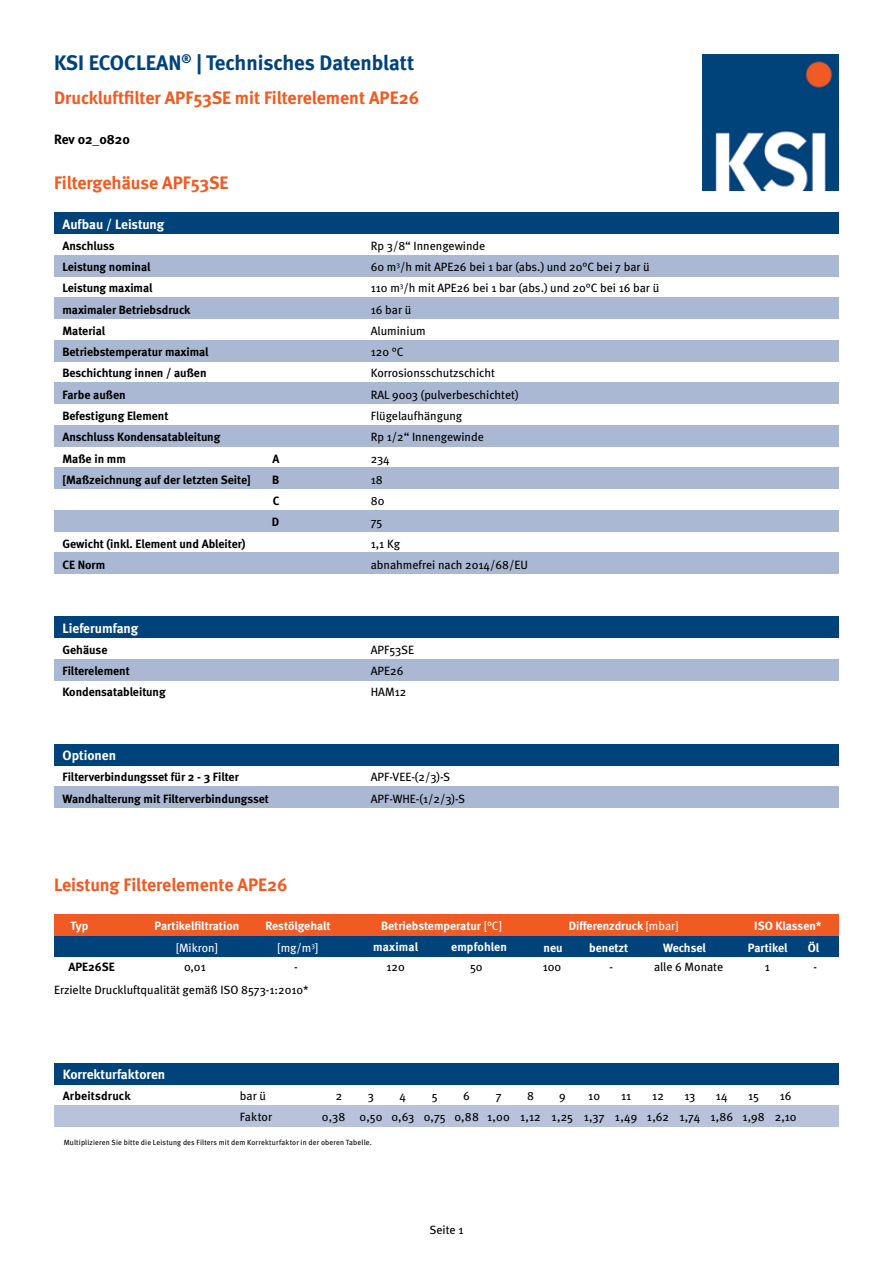
<style>
.page{position:relative;width:893px;height:1263px;background:#fff}
.page>*{position:absolute;margin:0;border:0;box-sizing:border-box;transform-origin:0 0}
.t1{font:700 21px "Meta";color:#00427a}
.t2{font:700 18px "Meta";color:#f15a22}
.t3{font:700 13.5px "Meta";color:#fff}
.t4{font:700 13.5px "Meta";color:#000}
.t5{font:12px/21.3px "Meta";color:#000}
.t6{font:700 12px/21.3px "Meta";color:#000}
.t7{font:700 12px/21.3px "Meta";color:#fff}
.t8{font:12px "Meta";color:#fff}
.t9{font:7.5px "Meta";letter-spacing:.02em;color:#000}
.s1{font-weight:400}
</style>
<div class="page">
<img style="left:703px;top:54px;width:136px;height:136px">
<div style="left:54px;top:553px;width:785px;height:21px;background:#aab8d3"></div>
<div style="left:54px;top:340px;width:785px;height:21px;background:#aab8d3"></div>
<div style="left:54px;top:383px;width:785px;height:21px;background:#aab8d3"></div>
<div style="left:54px;top:425px;width:785px;height:21px;background:#aab8d3"></div>
<div style="left:54px;top:468px;width:785px;height:21px;background:#aab8d3"></div>
<div style="left:54px;top:510px;width:785px;height:21px;background:#aab8d3"></div>
<div style="left:54px;top:213px;width:785px;height:21px;background:#00427a"></div>
<div style="left:54px;top:255px;width:785px;height:21px;background:#aab8d3"></div>
<div style="left:54px;top:298px;width:785px;height:21px;background:#aab8d3"></div>
<div style="left:54px;top:617px;width:785px;height:21px;background:#00427a"></div>
<div style="left:54px;top:659px;width:785px;height:21px;background:#aab8d3"></div>
<div style="left:54px;top:744px;width:785px;height:21px;background:#00427a"></div>
<div style="left:54px;top:787px;width:785px;height:21px;background:#aab8d3"></div>
<div style="left:54px;top:935px;width:785px;height:22px;background:#00427a"></div>
<div style="left:54px;top:914px;width:785px;height:21px;background:#f15a22"></div>
<div style="left:54px;top:1063px;width:785px;height:21px;background:#00427a"></div>
<div style="left:54px;top:1105px;width:785px;height:22px;background:#b8c3db"></div>
<h1 class="t1" style="left:54px;top:49px;width:362px">KSI ECOCLEAN<sup>®</sup> | Technisches Datenblatt</h1>
<h2 class="t2" style="left:54px;top:86px;width:367px">Druckluftfilter APF53SE mit Filterelement APE26</h2>
<p class="t4" style="left:54px;top:130px;width:77px">Rev 02_0820</p>
<h2 class="t2" style="left:54px;top:171px;width:176px">Filtergehäuse APF53SE</h2>
<p class="t3" style="left:63px;top:215px;width:103px">Aufbau / Leistung</p>
<p class="t6" style="left:63px;top:235px;width:159px">Anschluss<br>Leistung nominal<br>Leistung maximal<br>maximaler Betriebsdruck<br>Material<br>Betriebstemperatur maximal<br>Beschichtung innen / außen<br>Farbe außen<br>Befestigung Element<br>Anschluss Kondensatableitung<br>Maße in mm</p>
<p class="t6" style="left:272px;top:447px;width:8px">A</p>
<p class="t6" style="left:63px;top:469px;width:190px">[Maßzeichnung auf der letzten Seite]</p>
<p class="t6" style="left:272px;top:469px;width:9px;text-align:justify">B C D</p>
<p class="t6" style="left:63px;top:532px;width:185px">Gewicht (inkl. Element und Ableiter)<br>CE Norm</p>
<p class="t3" style="left:63px;top:619px;width:77px">Lieferumfang</p>
<p class="t5" style="left:371px;top:235px;width:290px">Rp 3/8“ Innengewinde<br>60 m<sup>3</sup>/h mit APE26 bei 1 bar (abs.) und 20°C bei 7 bar ü<br>110 m<sup>3</sup>/h mit APE26 bei 1 bar (abs.) und 20°C bei 16 bar ü<br>16 bar ü<br>Aluminium<br>120 °C<br>Korrosionsschutzschicht<br>RAL 9003 (pulverbeschichtet)<br>Flügelaufhängung<br>Rp 1/2“ Innengewinde<br>234<br>18<br>80<br>75<br>1,1 Kg<br>abnahmefrei nach 2014/68/EU</p>
<p class="t6" style="left:63px;top:639px;width:105px">Gehäuse<br>Filterelement<br>Kondensatableitung</p>
<p class="t5" style="left:371px;top:639px;width:45px">APF53SE<br>APE26<br>HAM12</p>
<p class="t3" style="left:63px;top:747px;width:55px">Optionen</p>
<p class="t6" style="left:63px;top:766px;width:208px">Filterverbindungsset für 2 - 3 Filter<br>Wandhalterung mit Filterverbindungsset</p>
<p class="t5" style="left:371px;top:766px;width:96px">APF-VEE-(2/3)-S<br>APF-WHE-(1/2/3)-S</p>
<h2 class="t2" style="left:54px;top:873px;width:235px">Leistung Filterelemente APE26</h2>
<p class="t7" style="left:663px;top:915px;width:44px;text-indent:-94px">Differenzdruck <span class="s1">[mbar]<br></span>Wechsel</p>
<p class="t7" style="left:748px;top:915px;width:75px;text-indent:7px">ISO Klassen*<br>Partikel</p>
<p class="t7" style="left:154px;top:915px;width:86px">Partikelfiltration</p>
<p class="t8" style="left:176px;top:940px;width:44px">[Mikron]</p>
<p class="t7" style="left:265px;top:915px;width:67px;text-align:center">Restölgehalt <span class="s1">[mg/m</span><sup>3</sup><span class="s1">]</span></p>
<p class="t7" style="left:451px;top:915px;width:58px;line-height:20.5px;text-indent:-70px">Betriebstemperatur <span class="s1">[°C] </span>empfohlen</p>
<p class="t7" style="left:71px;top:915px;width:19px">Typ</p>
<p class="t6" style="left:69px;top:955px;width:48px">APE26SE</p>
<p class="t5" style="left:184px;top:955px;width:23px">0,01</p>
<p class="t5" style="left:294px;top:955px;width:5px">-</p>
<p class="t5" style="left:386px;top:955px;width:20px">120</p>
<p class="t5" style="left:470px;top:955px;width:14px">50</p>
<p class="t5" style="left:543px;top:955px;width:20px">100</p>
<p class="t5" style="left:609px;top:955px;width:5px">-</p>
<p class="t5" style="left:654px;top:955px;width:70px">alle 6 Monate</p>
<p class="t5" style="left:765px;top:955px;width:7px">1</p>
<p class="t5" style="left:814px;top:955px;width:5px">-</p>
<p class="t7" style="left:808px;top:936px;width:13px">Öl</p>
<p class="t7" style="left:373px;top:936px;width:47px">maximal</p>
<p class="t7" style="left:544px;top:936px;width:21px">neu</p>
<p class="t7" style="left:589px;top:936px;width:40px">benetzt</p>
<p class="t5" style="left:54px;top:979px;width:256px">Erzielte Druckluftqualität gemäß ISO 8573-1:2010*</p>
<p class="t3" style="left:63px;top:1066px;width:104px">Korrekturfaktoren</p>
<p class="t6" style="left:63px;top:1084px;width:69px">Arbeitsdruck</p>
<p class="t5" style="left:240px;top:1084px;width:28px">bar ü</p>
<p class="t5" style="left:336px;top:1084px;width:8px">2</p>
<p class="t5" style="left:368px;top:1084px;width:8px">3</p>
<p class="t5" style="left:400px;top:1084px;width:8px">4</p>
<p class="t5" style="left:432px;top:1084px;width:7px">5</p>
<p class="t5" style="left:463px;top:1084px;width:8px">6</p>
<p class="t5" style="left:496px;top:1084px;width:7px">7</p>
<p class="t5" style="left:527px;top:1084px;width:8px">8</p>
<p class="t5" style="left:559px;top:1084px;width:8px">9</p>
<p class="t5" style="left:588px;top:1084px;width:13px">10</p>
<p class="t5" style="left:621px;top:1084px;width:12px">11</p>
<p class="t5" style="left:652px;top:1084px;width:13px">12</p>
<p class="t5" style="left:684px;top:1084px;width:13px">13</p>
<p class="t5" style="left:716px;top:1084px;width:14px">14</p>
<p class="t5" style="left:748px;top:1084px;width:12px">15</p>
<p class="t5" style="left:780px;top:1084px;width:13px">16</p>
<p class="t5" style="left:240px;top:1106px;width:34px">Faktor</p>
<p class="t5" style="left:322px;top:1106px;width:476px">0,38 0,50 0,63 0,75 0,88 1,00 1,12 1,25 1,37 1,49 1,62 1,74 1,86 1,98 2,10</p>
<p class="t9" style="left:64px;top:1137px;width:310px">Multiplizieren Sie bitte die Leistung des Filters mit dem Korrekturfaktor in der oberen Tabelle.</p>
<p class="t5" style="left:430px;top:1219px;width:35px">Seite 1</p>
</div>
